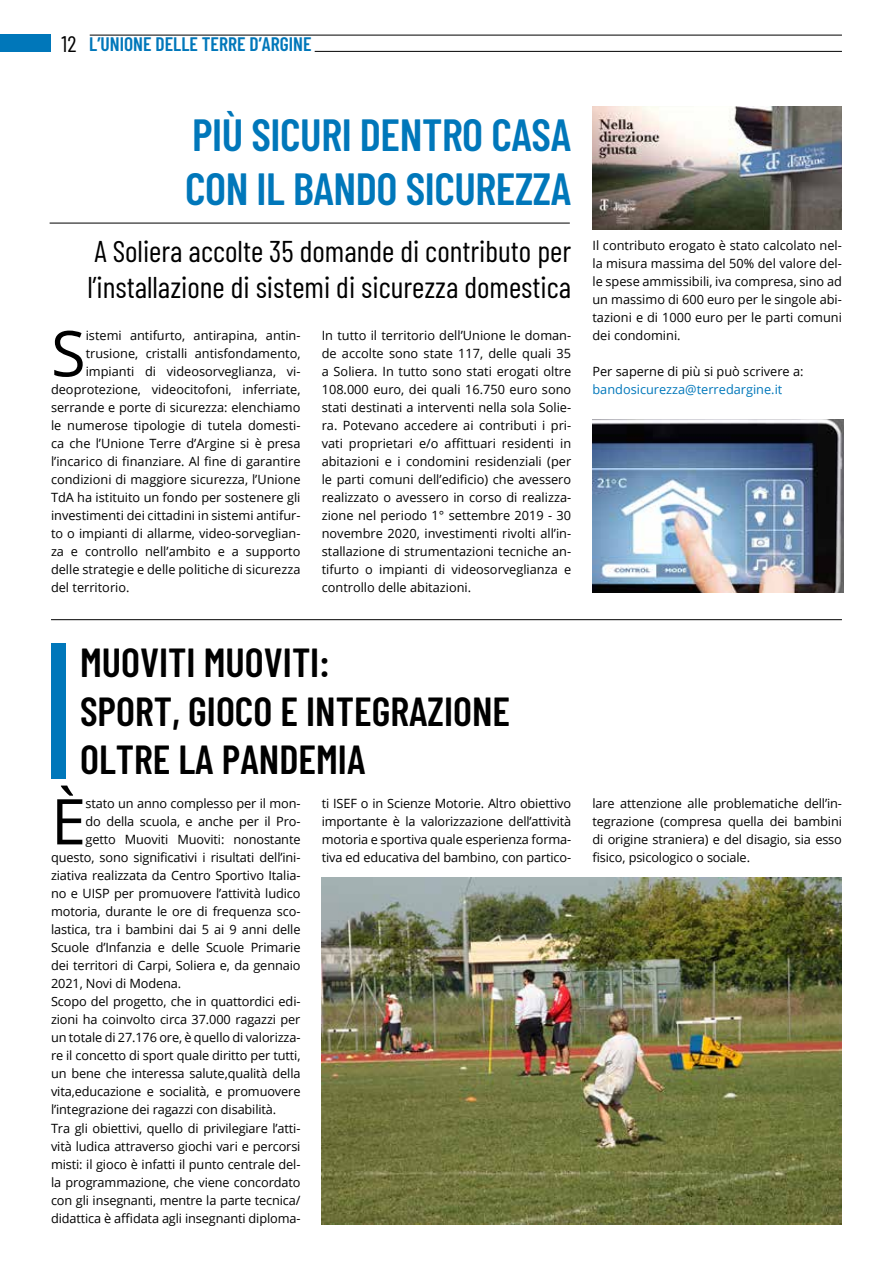
<style>
.page{position:relative;width:893px;height:1263px;background:#fff}
.page>*{position:absolute;margin:0;border:0;box-sizing:border-box;transform-origin:0 0}
.t1{font:63.15px "Open Sans";color:#000}
.t2{font:600 45px/54px "Barlow Condensed";letter-spacing:-.01em;color:#0077ba}
.t3{font:600 40.5px/48.6px "Barlow Condensed";color:#000}
.t4{font:30px/36px "Barlow Condensed";color:#000}
.t5{font:600 19.5px "Barlow Condensed";color:#0077ba}
.t6{font:12.75px/18px "Open Sans";letter-spacing:-.01em;color:#000;text-align:justify}
.t7{font:12.75px "Open Sans";color:#0077ba}
.s1{font-weight:400;font-size:22.5px;color:#000}
</style>
<div class="page">
<hr style="left:90px;top:35px;width:752px;height:1px;background:#000">
<hr style="left:315px;top:51px;width:527px;height:1px;background:#000">
<div style="left:0;top:35px;width:51px;height:17px;background:#0077ba"></div>
<hr style="left:50px;top:223px;width:520px;height:1px;background:#000">
<hr style="left:51px;top:619px;width:791px;height:1px;background:#000">
<div style="left:51px;top:643px;width:14px;height:136px;background:#0077ba"></div>
<img style="left:593px;top:419px;width:250px;height:173px">
<img style="left:592px;top:106px;width:250px;height:124px">
<img style="left:321px;top:877px;width:521px;height:348px">
<h3 class="t5" style="left:62px;top:31px;width:251px"><span class="s1">12</span> L’UNIONE DELLE TERRE D’ARGINE</h3>
<h2 class="t2" style="left:185px;top:105px;width:388px">PIÙ SICURI DENTRO CASA<br>CON IL BANDO SICUREZZA</h2>
<h3 class="t4" style="left:87px;top:231px;width:485px">A Soliera accolte 35 domande di contributo per l’installazione di sistemi di sicurezza domestica</h3>
<h1 class="t1" style="left:51px;top:310px;width:36px">S</h1>
<p class="t6" style="left:86px;top:326px;width:216px">istemi antifurto, antirapina, antin-</p>
<p class="t6" style="left:86px;top:344px;width:216px">trusione, cristalli antisfondamento,</p>
<p class="t6" style="left:86px;top:362px;width:216px">impianti di videosorveglianza, vi-</p>
<p class="t6" style="left:51px;top:380px;width:251px">deoprotezione, videocitofoni, inferriate,</p>
<p class="t6" style="left:51px;top:398px;width:251px">serrande e porte di sicurezza: elenchiamo</p>
<p class="t6" style="left:51px;top:416px;width:251px">le numerose tipologie di tutela domesti-</p>
<p class="t6" style="left:51px;top:434px;width:251px">ca che l’Unione Terre d’Argine si è presa</p>
<p class="t6" style="left:51px;top:452px;width:251px">l’incarico di finanziare. Al fine di garantire</p>
<p class="t6" style="left:51px;top:470px;width:251px">condizioni di maggiore sicurezza, l’Unione</p>
<p class="t6" style="left:51px;top:488px;width:251px">TdA ha istituito un fondo per sostenere gli</p>
<p class="t6" style="left:51px;top:506px;width:251px">investimenti dei cittadini in sistemi antifur-</p>
<p class="t6" style="left:51px;top:524px;width:251px">to o impianti di allarme, video-sorveglian-</p>
<p class="t6" style="left:51px;top:542px;width:251px">za e controllo nell’ambito e a supporto</p>
<p class="t6" style="left:51px;top:560px;width:251px">delle strategie e delle politiche di sicurezza</p>
<p class="t6" style="left:51px;top:578px;width:80px">del territorio.</p>
<p class="t6" style="left:322px;top:326px;width:251px">In tutto il territorio dell’Unione le doman&shy;de accolte sono state 117, delle quali 35 a Soliera. In tutto sono stati erogati oltre 108.000 euro, dei quali 16.750 euro sono stati destinati a interventi nella sola Solie&shy;ra. Potevano accedere ai contributi i pri&shy;vati proprietari e/o affittuari residenti in abitazioni e i condomini residenziali (per le parti comuni dell’edificio) che avessero realizzato o avessero in corso di realizza&shy;zione nel periodo 1° settembre 2019 - 30 novembre 2020, investimenti rivolti all’in&shy;stallazione di strumentazioni tecniche an&shy;tifurto o impianti di videosorveglianza e controllo delle abitazioni.</p>
<p class="t6" style="left:592px;top:236px;width:251px">Il contributo erogato è stato calcolato nel&shy;la misura massima del 50% del valore del&shy;le spese ammissibili, iva compresa, sino ad un massimo di 600 euro per le singole abi&shy;tazioni e di 1000 euro per le parti comuni dei condomini.</p>
<p class="t6" style="left:592px;top:362px;width:213px">Per saperne di più si può scrivere a:</p>
<p class="t7" style="left:592px;top:381px;width:191px">bandosicurezza@terredargine.it</p>
<h3 class="t3" style="left:80px;top:635px;width:432px">MUOVITI MUOVITI:<br>SPORT, GIOCO E INTEGRAZIONE<br>OLTRE LA PANDEMIA</h3>
<h1 class="t1" style="left:51px;top:778px;width:37px">È</h1>
<p class="t6" style="left:86px;top:794px;width:216px">stato un anno complesso per il mon-</p>
<p class="t6" style="left:86px;top:812px;width:216px">do della scuola, e anche per il Pro-</p>
<p class="t6" style="left:86px;top:830px;width:216px">getto Muoviti Muoviti: nonostante</p>
<p class="t6" style="left:51px;top:848px;width:251px">questo, sono significativi i risultati dell’ini-</p>
<p class="t6" style="left:51px;top:866px;width:251px">ziativa realizzata da Centro Sportivo Italia-</p>
<p class="t6" style="left:51px;top:884px;width:251px">no e UISP per promuovere l’attività ludico</p>
<p class="t6" style="left:51px;top:902px;width:251px">motoria, durante le ore di frequenza sco-</p>
<p class="t6" style="left:51px;top:920px;width:251px">lastica, tra i bambini dai 5 ai 9 anni delle</p>
<p class="t6" style="left:51px;top:938px;width:251px">Scuole d’Infanzia e delle Scuole Primarie</p>
<p class="t6" style="left:51px;top:956px;width:251px">dei territori di Carpi, Soliera e, da gennaio</p>
<p class="t6" style="left:51px;top:974px;width:132px">2021, Novi di Modena.</p>
<p class="t6" style="left:51px;top:992px;width:251px">Scopo del progetto, che in quattordici edi-</p>
<p class="t6" style="left:51px;top:1010px;width:251px">zioni ha coinvolto circa 37.000 ragazzi per</p>
<p class="t6" style="left:51px;top:1028px;width:251px">un totale di 27.176 ore, è quello di valorizza-</p>
<p class="t6" style="left:51px;top:1046px;width:251px">re il concetto di sport quale diritto per tutti,</p>
<p class="t6" style="left:51px;top:1064px;width:251px">un bene che interessa salute,qualità della</p>
<p class="t6" style="left:51px;top:1082px;width:251px">vita,educazione e socialità, e promuovere</p>
<p class="t6" style="left:51px;top:1100px;width:227px">l’integrazione dei ragazzi con disabilità.</p>
<p class="t6" style="left:51px;top:1118px;width:251px">Tra gli obiettivi, quello di privilegiare l’atti-</p>
<p class="t6" style="left:51px;top:1136px;width:251px">vità ludica attraverso giochi vari e percorsi</p>
<p class="t6" style="left:51px;top:1154px;width:251px">misti: il gioco è infatti il punto centrale del-</p>
<p class="t6" style="left:51px;top:1172px;width:251px">la programmazione, che viene concordato</p>
<p class="t6" style="left:51px;top:1190px;width:251px">con gli insegnanti, mentre la parte tecnica/</p>
<p class="t6" style="left:51px;top:1208px;width:251px">didattica è affidata agli insegnanti diploma-</p>
<p class="t6" style="left:322px;top:794px;width:251px">ti ISEF o in Scienze Motorie. Altro obiettivo importante è la valorizzazione dell’attività motoria e sportiva quale esperienza forma&shy;tiva ed educativa del bambino, con partico-</p>
<p class="t6" style="left:592px;top:794px;width:251px">lare attenzione alle problematiche dell’in&shy;tegrazione (compresa quella dei bambini di origine straniera) e del disagio, sia esso fisico, psicologico o sociale.</p>
</div>
